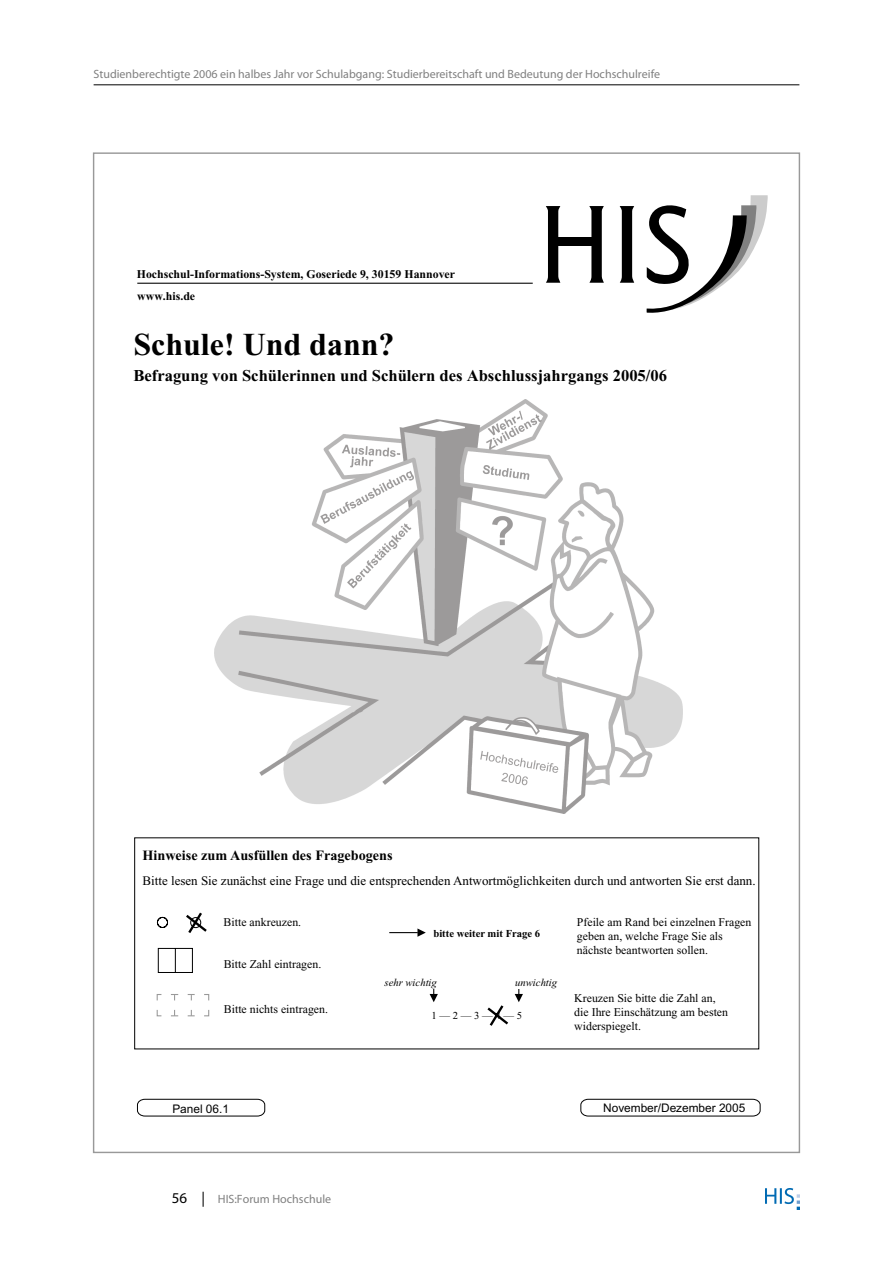
<style>
.page{position:relative;width:893px;height:1263px;background:#fff}
.page>*{position:absolute;margin:0;border:0;box-sizing:border-box;transform-origin:0 0}
.t1{font:700 31.95px "Times New Roman";color:#000}
.t2{font:700 16.5px "Times New Roman";color:#000}
.t3{font:700 14.25px "Times New Roman";color:#000}
.t4{font:13.05px "Times New Roman";color:#000}
.t5{font:12px "Myriad Pro";color:#808080}
.t6{font:11.85px/14.2px "Times New Roman";color:#000}
.t7{font:700 11.85px "Times New Roman";color:#000}
.t8{font:11.85px "Arial";color:#000}
.t9{font:700 10.65px "Times New Roman";color:#000}
.t10{font:italic 10.65px "Times New Roman";color:#000}
.t11{font:10.65px "Times New Roman";color:#000}
.s1{font-size:15px;color:#000}
</style>
<div class="page">
<hr style="left:94px;top:85px;width:705px;height:1px;background:#000">
<img style="left:765px;top:1188px;width:34px;height:21px">
<hr style="left:137px;top:283px;width:396px;height:1px;background:#000">
<svg style="left:546px;top:206px;width:14px;height:77px"></svg>
<svg style="left:589px;top:206px;width:15px;height:77px"></svg>
<svg style="left:619px;top:206px;width:15px;height:77px"></svg>
<div style="left:558px;top:238px;width:34px;height:8px;background:#000"></div>
<svg style="left:647px;top:195px;width:121px;height:118px"></svg>
<svg style="left:137px;top:1099px;width:128px;height:17px"></svg>
<img style="left:214px;top:400px;width:469px;height:414px">
<svg style="left:156px;top:912px;width:367px;height:114px"></svg>
<svg style="left:580px;top:1099px;width:181px;height:17px"></svg>
<p class="t5" style="left:94px;top:69px;width:568px">Studienberechtigte 2006 ein halbes Jahr vor Schulabgang: Studierbereitschaft und Bedeutung der Hochschulreife</p>
<p class="t7" style="left:137px;top:270px;width:320px">Hochschul-Informations-System, Goseriede 9, 30159 Hannover</p>
<p class="t7" style="left:137px;top:292px;width:59px">www.his.de</p>
<h1 class="t1" style="left:133px;top:333px;width:263px">Schule! Und dann?</h1>
<h2 class="t2" style="left:133px;top:370px;width:535px">Befragung von Schülerinnen und Schülern des Abschlussjahrgangs 2005/06</h2>
<p class="t3" style="left:142px;top:850px;width:252px">Hinweise zum Ausfüllen des Fragebogens</p>
<p class="t4" style="left:142px;top:875px;width:615px">Bitte lesen Sie zunächst eine Frage und die entsprechenden Antwortmöglichkeiten durch und antworten Sie erst dann.</p>
<p class="t6" style="left:224px;top:916px;width:79px">Bitte ankreuzen.</p>
<p class="t6" style="left:224px;top:957px;width:99px">Bitte Zahl eintragen.</p>
<p class="t6" style="left:224px;top:1003px;width:106px">Bitte nichts eintragen.</p>
<p class="t8" style="left:172px;top:1101px;width:58px">Panel 06.1</p>
<p class="t5" style="left:172px;top:1194px;width:161px"><span class="s1">56 |</span> HIS:Forum Hochschule</p>
<p class="t9" style="left:433px;top:929px;width:108px">bitte weiter mit Frage 6</p>
<p class="t10" style="left:385px;top:979px;width:54px">sehr wichtig</p>
<p class="t10" style="left:515px;top:979px;width:44px">unwichtig</p>
<p class="t11" style="left:432px;top:1011px;width:92px">1 — 2 — 3 — 4 — 5</p>
<p class="t6" style="left:577px;top:916px;width:176px">Pfeile am Rand bei einzelnen Fragen geben an, welche Frage Sie als nächste beantworten sollen.</p>
<p class="t6" style="left:574px;top:992px;width:155px">Kreuzen Sie bitte die Zahl an, die Ihre Einschätzung am besten widerspiegelt.</p>
<p class="t8" style="left:603px;top:1101px;width:144px">November/Dezember 2005</p>
</div>
